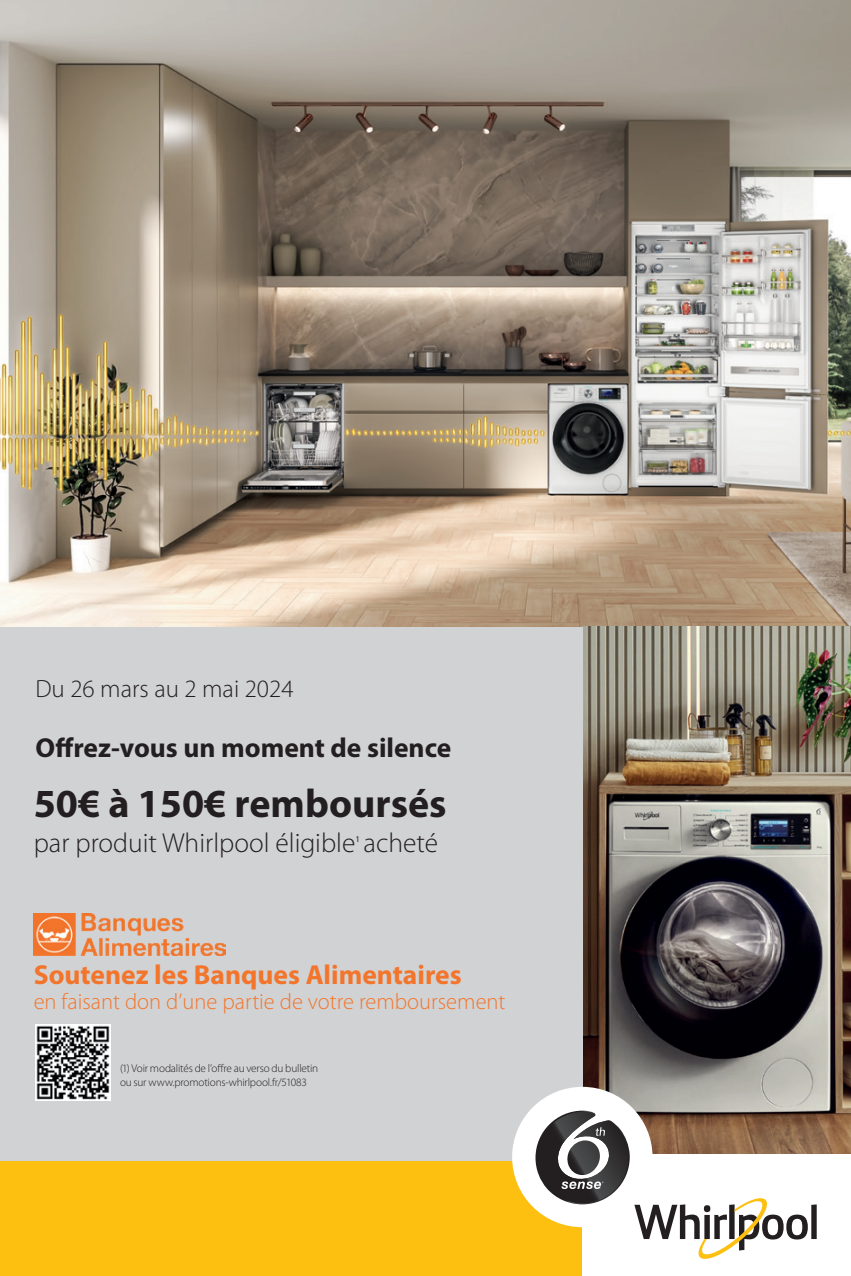
<style>
.page{position:relative;width:851px;height:1276px;background:#fff}
.page>*{position:absolute;margin:0;border:0;box-sizing:border-box;transform-origin:0 0}
.t1{font:700 40px "Myriad Pro";color:#231f20}
.t2{font:300 27.5px "Myriad Pro";color:#231f20}
.t3{font:700 27.5px "Myriad Pro";color:#f3752b}
.t4{font:700 27.5px "Myriad Pro";color:#231f20}
.t5{font:300 25px "Myriad Pro";color:#231f20}
.t6{font:300 22.5px "Myriad Pro";color:#f3752b}
.t7{font:300 11.25px/13.5px "Myriad Pro";letter-spacing:-.015em;color:#231f20}
.t8{font:8.75px "Myriad Pro";color:#231f20}
</style>
<div class="page">
<img style="left:0;top:0;width:850px;height:626px">
<div style="left:0;top:1160px;width:582px;height:116px;background:#fdc011"></div>
<img style="left:582px;top:626px;width:268px;height:528px">
<div style="left:0;top:626px;width:582px;height:534px;background:#d1d2d4"></div>
<div style="left:811px;top:1204px;width:5px;height:35px;background:#231f20"></div>
<div style="left:512px;top:1086px;width:140px;height:141px;background:#fff;border-radius:50%"></div>
<svg style="left:535px;top:1109px;width:272px;height:150px"></svg>
<img style="left:34px;top:913px;width:191px;height:42px">
<img style="left:35px;top:1025px;width:76px;height:75px">
<h3 class="t5" style="left:35px;top:673px;width:259px">Du 26 mars au 2 mai 2024</h3>
<h2 class="t4" style="left:35px;top:729px;width:417px">Offrez-vous un moment de silence</h2>
<h1 class="t1" style="left:34px;top:778px;width:414px">50€ à 150€ remboursés</h1>
<h2 class="t2" style="left:34px;top:826px;width:406px">par produit Whirlpool éligible acheté</h2>
<p class="t8" style="left:355px;top:834px;width:6px">1</p>
<h2 class="t3" style="left:34px;top:956px;width:429px">Soutenez les Banques Alimentaires</h2>
<h3 class="t6" style="left:34px;top:988px;width:473px">en faisant don d’une partie de votre remboursement</h3>
<p class="t7" style="left:120px;top:1061px;width:200px">(1) Voir modalités de l’offre au verso du bulletin ou sur www.promotions-whirlpool.fr/51083</p>
</div>
